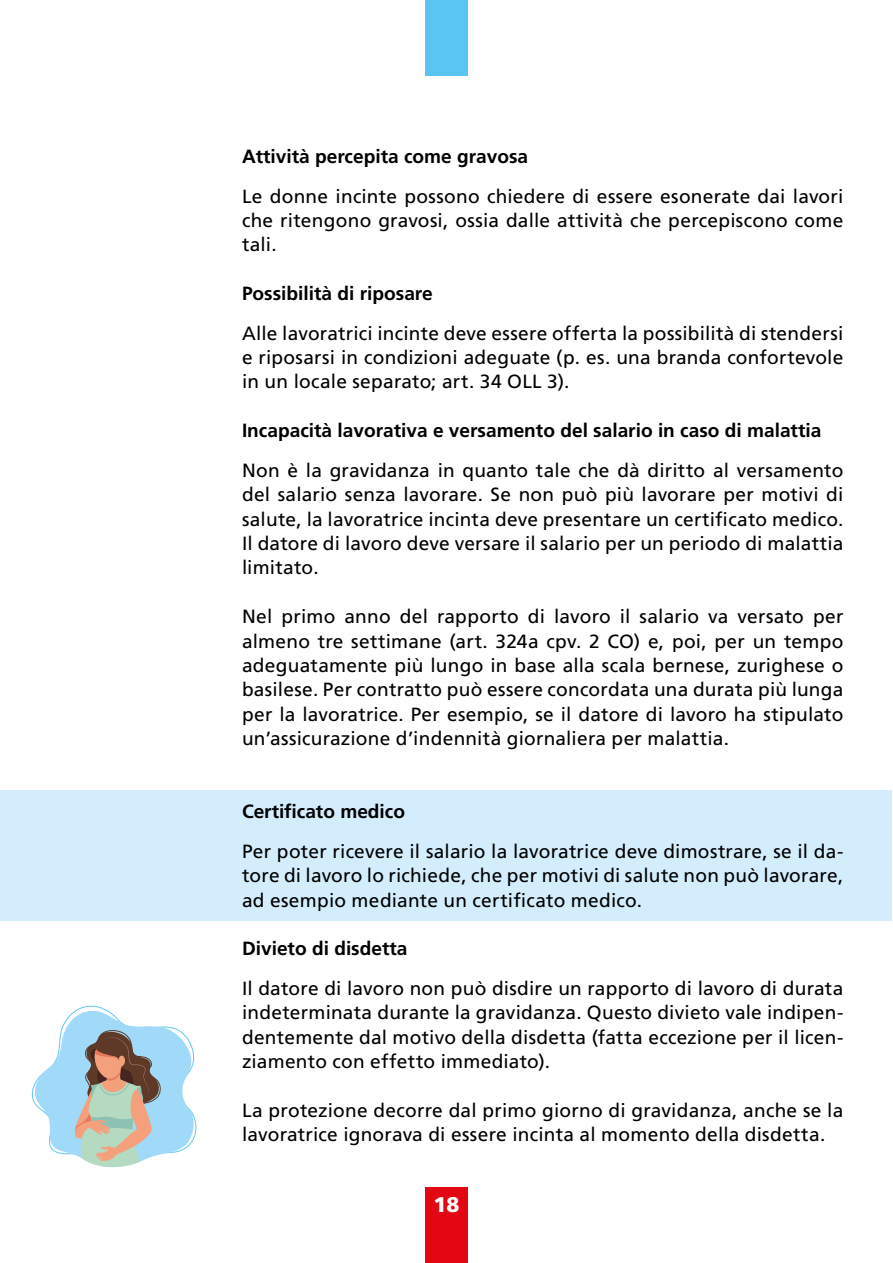
<style>
.page{position:relative;width:893px;height:1263px;background:#fff}
.page>*{position:absolute;margin:0;border:0;box-sizing:border-box;transform-origin:0 0}
.t1{font:900 21.15px "Frutiger LT Pro";color:#fff}
.t2{font:19.05px/24.5px "Frutiger LT Pro";letter-spacing:.01em;color:#000;text-align:justify}
.t3{font:700 19.05px "Frutiger LT Pro";color:#000}
</style>
<div class="page">
<div style="left:0;top:790px;width:891px;height:130px;background:#d4edfc"></div>
<svg style="left:31px;top:1005px;width:166px;height:163px"></svg>
<div style="left:425px;top:0;width:43px;height:75px;background:#5bc5f2"></div>
<div style="left:425px;top:1188px;width:43px;height:75px;background:#e30613"></div>
<p class="t3" style="left:242px;top:145px;width:288px">Attività percepita come gravosa</p>
<p class="t2" style="left:242px;top:184px;width:603px">Le donne incinte possono chiedere di essere esonerate dai lavori che ritengono gravosi, ossia dalle attività che percepiscono come tali.</p>
<p class="t3" style="left:242px;top:282px;width:192px">Possibilità di riposare</p>
<p class="t2" style="left:242px;top:321px;width:603px">Alle lavoratrici incinte deve essere offerta la possibilità di stendersi e riposarsi in condizioni adeguate (p. es. una branda confortevole in un locale separato; art. 34 OLL 3).</p>
<p class="t3" style="left:242px;top:419px;width:581px">Incapacità lavorativa e versamento del salario in caso di malattia</p>
<p class="t2" style="left:242px;top:458px;width:603px">Non è la gravidanza in quanto tale che dà diritto al versamento del salario senza lavorare. Se non può più lavorare per motivi di salute, la lavoratrice incinta deve presentare un certificato medico.<br>Il datore di lavoro deve versare il salario per un periodo di malattia limitato.</p>
<p class="t2" style="left:242px;top:604px;width:603px">Nel primo anno del rapporto di lavoro il salario va versato per almeno tre settimane (art. 324a cpv. 2 CO) e, poi, per un tempo adeguatamente più lungo in base alla scala bernese, zurighese o basilese. Per contratto può essere concordata una durata più lunga per la lavoratrice. Per esempio, se il datore di lavoro ha stipulato un’assicurazione d’indennità giornaliera per malattia.</p>
<p class="t3" style="left:242px;top:800px;width:165px">Certificato medico</p>
<p class="t2" style="left:242px;top:839px;width:603px">Per poter ricevere il salario la lavoratrice deve dimostrare, se il da&shy;tore di lavoro lo richiede, che per motivi di salute non può lavorare, ad esempio mediante un certificato medico.</p>
<p class="t3" style="left:242px;top:937px;width:167px">Divieto di disdetta</p>
<p class="t2" style="left:242px;top:976px;width:603px">Il datore di lavoro non può disdire un rapporto di lavoro di durata indeterminata durante la gravidanza. Questo divieto vale indipen&shy;dentemente dal motivo della disdetta (fatta eccezione per il licen&shy;ziamento con effetto immediato).</p>
<p class="t2" style="left:242px;top:1098px;width:603px">La protezione decorre dal primo giorno di gravidanza, anche se la lavoratrice ignorava di essere incinta al momento della disdetta.</p>
<p class="t1" style="left:433px;top:1192px;width:28px">18</p>
</div>
